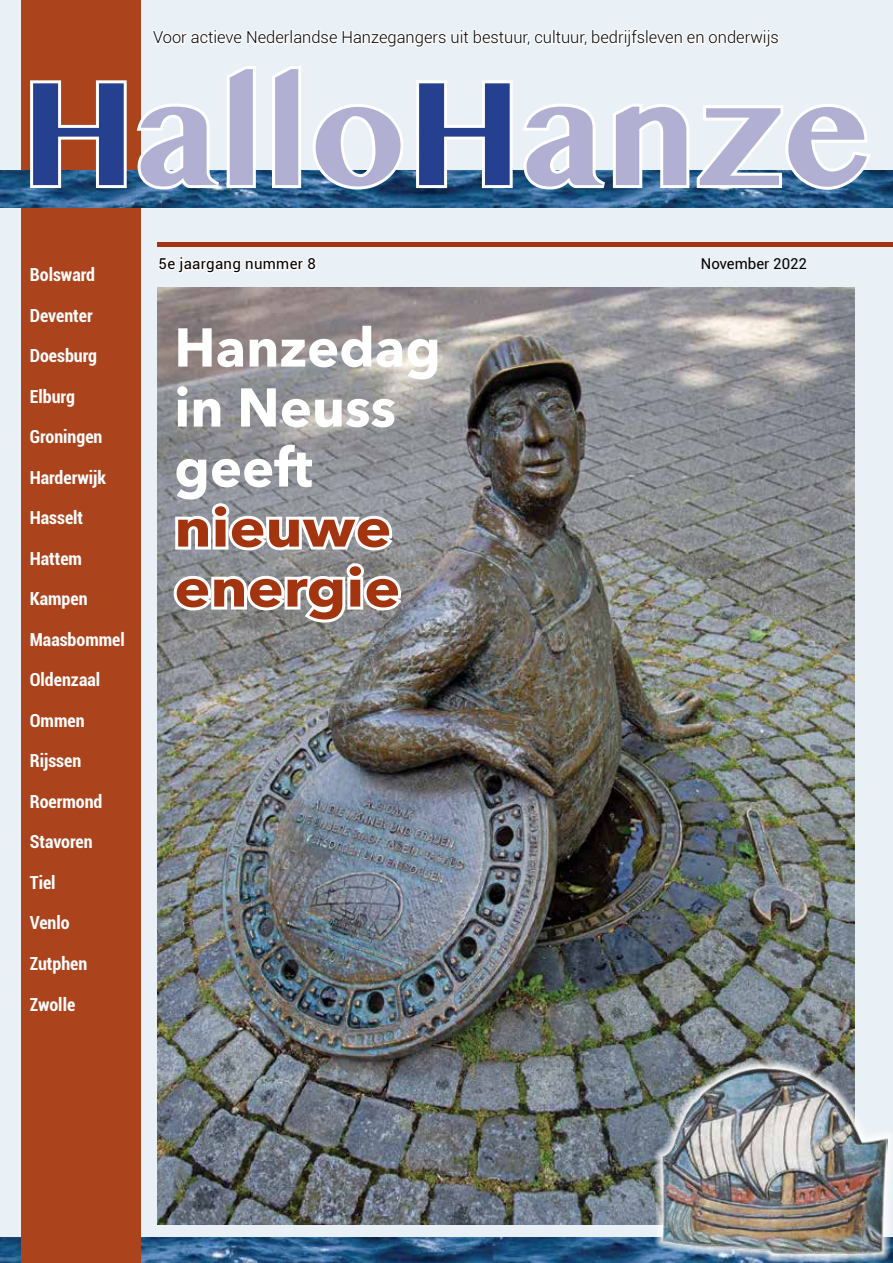
<style>
.page{position:relative;width:893px;height:1263px;background:#eaf1f6}
.page>*{position:absolute;margin:0;border:0;box-sizing:border-box;transform-origin:0 0}
.t1{font:700 135px "Bangla MN";color:#b1b0d2}
.t2{font:700 54px/60px "Avenir Next";color:#fff}
.t3{font:700 54px/60px "Avenir Next";color:#a33410;scale:1.12 1}
.t4{font:700 condensed 18px "Roboto";color:#fff}
.t5{font:300 16.5px "Roboto";color:#000}
.t6{font:15px "Roboto";letter-spacing:.02em;color:#000}
.t7{font:15px "Roboto";color:#000}
.s1{color:#25408f}
</style>
<div class="page">
<div style="left:157px;top:242px;width:736px;height:5px;background:#a33410"></div>
<img style="left:0;top:1237px;width:654px;height:26px">
<svg style="left:159px;top:257px;width:157px;height:17px"></svg>
<div style="left:21px;top:0;width:119px;height:1263px;background:#ab431d"></div>
<img style="left:0;top:170px;width:893px;height:38px">
<svg style="left:27px;top:17px;width:847px;height:177px"></svg>
<img style="left:157px;top:288px;width:698px;height:937px">
<img style="left:654px;top:1059px;width:239px;height:204px">
<img style="left:662px;top:1067px;width:226px;height:189px">
<svg style="left:169px;top:499px;width:237px;height:127px;background:#b8b9ba"></svg>
<p class="t5" style="left:153px;top:26px;width:627px">Voor actieve Nederlandse Hanzegangers uit bestuur, cultuur, bedrijfsleven en onderwijs</p>
<h1 class="t1" style="left:20px;top:59px;width:854px"><span class="s1">H</span>allo<span class="s1">H</span>anze</h1>
<p class="t4" style="left:30px;top:262px;width:67px">Bolsward</p>
<p class="t4" style="left:30px;top:303px;width:64px">Deventer</p>
<p class="t4" style="left:30px;top:343px;width:69px">Doesburg</p>
<p class="t4" style="left:30px;top:384px;width:47px">Elburg</p>
<p class="t4" style="left:30px;top:424px;width:74px">Groningen</p>
<p class="t4" style="left:30px;top:465px;width:78px">Harderwijk</p>
<p class="t4" style="left:30px;top:505px;width:55px">Hasselt</p>
<p class="t4" style="left:30px;top:546px;width:54px">Hattem</p>
<p class="t4" style="left:30px;top:586px;width:59px">Kampen</p>
<p class="t4" style="left:30px;top:627px;width:97px">Maasbommel</p>
<p class="t4" style="left:30px;top:667px;width:72px">Oldenzaal</p>
<p class="t4" style="left:30px;top:708px;width:56px">Ommen</p>
<p class="t4" style="left:30px;top:748px;width:53px">Rijssen</p>
<p class="t4" style="left:30px;top:789px;width:74px">Roermond</p>
<p class="t4" style="left:30px;top:829px;width:64px">Stavoren</p>
<p class="t4" style="left:30px;top:870px;width:27px">Tiel</p>
<p class="t4" style="left:30px;top:910px;width:41px">Venlo</p>
<p class="t4" style="left:30px;top:951px;width:59px">Zutphen</p>
<p class="t4" style="left:30px;top:991px;width:47px">Zwolle</p>
<p class="t6" style="left:159px;top:254px;width:159px">5e jaargang nummer 8</p>
<p class="t7" style="left:701px;top:254px;width:108px">November 2022</p>
<h2 class="t2" style="left:174px;top:317px;width:268px">Hanzedag in Neuss geeft</h2>
<h2 class="t3" style="left:174px;top:497px;width:203px">nieuwe energie</h2>
</div>
